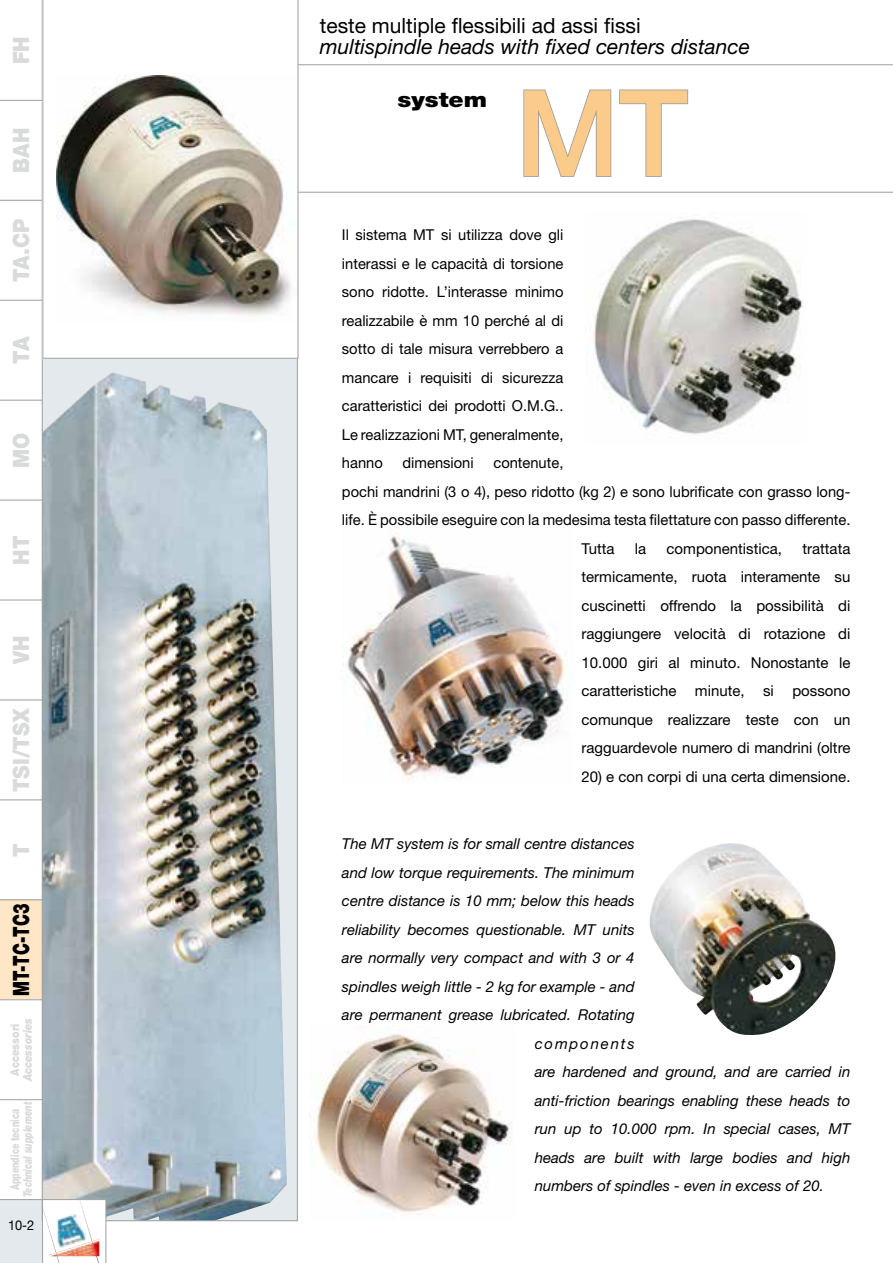
<style>
.page{position:relative;width:893px;height:1263px;background:#fff}
.page>*{position:absolute;margin:0;border:0;box-sizing:border-box;transform-origin:0 0}
.t1{font:500 120px "Helvetica Neue LT Std";color:#fbcb8c}
.t2{font:900 22.5px "Helvetica Neue LT Std";color:#d9dadb;scale:.9 1}
.t3{font:900 22.5px "Helvetica Neue LT Std";color:#000;scale:.7 1}
.t4{font:italic 21px "Helvetica Neue LT Std";color:#000}
.t5{font:21px "Helvetica Neue LT Std";color:#000}
.t6{font:900 21px "Helvetica Neue LT Std";color:#000;scale:1.15 1}
.t7{font:15px/28.5px "Helvetica Neue LT Std";color:#000;text-align:justify}
.t8{font:italic 15px "Helvetica Neue LT Std";color:#000}
.t9{font:italic 15px "Helvetica Neue LT Std";letter-spacing:.12em;color:#000}
.t10{font:13.5px "Helvetica Neue LT Std";color:#000;scale:.95 1}
.t11{font:italic 900 12px "Helvetica Neue LT Std";color:#d9dadb;scale:.7 1}
.t12{font:900 12px "Helvetica Neue LT Std";color:#d9dadb;scale:.7 1}
.t13{font:italic 900 12px "Helvetica Neue LT Std";color:#d9dadb;scale:.85 1}
.t14{font:900 12px "Helvetica Neue LT Std";color:#d9dadb;scale:.85 1}
</style>
<div class="page">
<div style="left:0;top:899px;width:42px;height:100px;background:#fee6c7"></div>
<hr style="left:0;top:100px;width:42px;height:1px;background:#9c9e9f">
<hr style="left:0;top:200px;width:42px;height:1px;background:#9c9e9f">
<hr style="left:0;top:300px;width:42px;height:1px;background:#9c9e9f">
<hr style="left:0;top:500px;width:42px;height:1px;background:#9c9e9f">
<hr style="left:0;top:400px;width:43px;height:1px;background:#9c9e9f">
<hr style="left:0;top:600px;width:42px;height:1px;background:#9c9e9f">
<hr style="left:0;top:699px;width:42px;height:1px;background:#9c9e9f">
<hr style="left:0;top:799px;width:42px;height:1px;background:#9c9e9f">
<hr style="left:0;top:899px;width:42px;height:1px;background:#9c9e9f">
<hr style="left:0;top:1099px;width:42px;height:1px;background:#9c9e9f">
<hr style="left:0;top:999px;width:42px;height:1px;background:#9c9e9f">
<svg style="left:298px;top:64px;width:595px;height:129px"></svg>
<img style="left:42px;top:0;width:256px;height:1221px">
<svg style="left:43px;top:0;width:255px;height:359px"></svg>
<img style="left:593px;top:217px;width:209px;height:218px">
<img style="left:309px;top:1034px;width:203px;height:179px">
<img style="left:649px;top:843px;width:187px;height:192px">
<img style="left:343px;top:527px;width:223px;height:253px">
<img style="left:0;top:1199px;width:106px;height:64px">
<svg style="left:522px;top:89px;width:90px;height:89px"></svg>
<svg style="left:618px;top:89px;width:71px;height:89px"></svg>
<h2 class="t2" style="left:8px;top:64px;width:33px;rotate:-90deg">FH</h2>
<h2 class="t2" style="left:8px;top:173px;width:51px;rotate:-90deg">BAH</h2>
<h2 class="t2" style="left:8px;top:282px;width:72px;rotate:-90deg">TA.CP</h2>
<h2 class="t2" style="left:8px;top:363px;width:31px;rotate:-90deg">TA</h2>
<h2 class="t2" style="left:8px;top:468px;width:41px;rotate:-90deg">MO</h2>
<h2 class="t2" style="left:8px;top:564px;width:34px;rotate:-90deg">HT</h2>
<h2 class="t2" style="left:8px;top:664px;width:33px;rotate:-90deg">VH</h2>
<h2 class="t2" style="left:8px;top:792px;width:96px;rotate:-90deg">TSI/TSX</h2>
<h2 class="t2" style="left:8px;top:857px;width:17px;rotate:-90deg">T</h2>
<h2 class="t3" style="left:8px;top:996px;width:132px;rotate:-90deg">MT-TC-TC3</h2>
<p class="t14" style="left:8px;top:1076px;width:63px;rotate:-90deg">Accessori</p>
<p class="t13" style="left:20px;top:1081px;width:76px;rotate:-90deg">Accessories</p>
<p class="t12" style="left:8px;top:1190px;width:118px;rotate:-90deg">Appendice tecnica</p>
<p class="t11" style="left:20px;top:1197px;width:138px;rotate:-90deg">Technical supplement</p>
<p class="t10" style="left:8px;top:1217px;width:29px">10-2</p>
<h3 class="t5" style="left:320px;top:13px;width:322px">teste multiple flessibili ad assi fissi</h3>
<h3 class="t4" style="left:320px;top:34px;width:432px">multispindle heads with fixed centers distance</h3>
<h3 class="t6" style="left:398px;top:87px;width:79px">system</h3>
<h1 class="t1" style="left:516px;top:62px;width:174px">MT</h1>
<p class="t7" style="left:342px;top:221px;width:223px">Il sistema MT si utilizza dove gli interassi e le capacità di torsione sono ridotte. L’interasse minimo realizzabile è mm 10 perché al di sotto di tale misura verrebbero a mancare i requisiti di sicurezza caratteristici dei prodotti O.M.G..<br>Le realizzazioni MT, generalmente, hanno</p>
<p class="t7" style="left:403px;top:449px;width:73px">dimensioni</p>
<p class="t7" style="left:493px;top:449px;width:71px">contenute,</p>
<p class="t7" style="left:342px;top:477px;width:510px">pochi mandrini (3 o 4), peso ridotto (kg 2) e sono lubrificate con grasso long-</p>
<p class="t7" style="left:342px;top:506px;width:510px">life. È possibile eseguire con la medesima testa filettature con passo differente.</p>
<p class="t7" style="left:581px;top:534px;width:35px">Tutta</p>
<p class="t7" style="left:635px;top:534px;width:13px">la</p>
<p class="t7" style="left:666px;top:534px;width:117px">componentistica,</p>
<p class="t7" style="left:581px;top:534px;width:270px;text-indent:221px">trattata termicamente, ruota interamente su cuscinetti offrendo la possibilità di raggiungere velocità di rotazione di 10.000 giri al minuto. Nonostante le caratteristiche minute, si possono comunque realizzare teste con un ragguardevole numero di mandrini (oltre</p>
<p class="t7" style="left:581px;top:762px;width:270px">20) e con corpi di una certa dimensione.</p>
<p class="t8" style="left:342px;top:835px;width:294px">The MT system is for small centre distances</p>
<p class="t8" style="left:342px;top:863px;width:294px">and low torque requirements. The minimum</p>
<p class="t8" style="left:342px;top:892px;width:294px">centre distance is 10 mm; below this heads</p>
<p class="t8" style="left:342px;top:920px;width:294px">reliability becomes questionable. MT units</p>
<p class="t8" style="left:342px;top:949px;width:294px">are normally very compact and with 3 or 4</p>
<p class="t8" style="left:342px;top:977px;width:294px">spindles weigh little - 2 kg for example - and</p>
<p class="t8" style="left:342px;top:1006px;width:294px">are permanent grease lubricated. Rotating</p>
<p class="t9" style="left:535px;top:1034px;width:101px">components</p>
<p class="t8" style="left:535px;top:1063px;width:317px">are hardened and ground, and are carried in</p>
<p class="t8" style="left:535px;top:1091px;width:317px">anti-friction bearings enabling these heads to</p>
<p class="t8" style="left:535px;top:1120px;width:317px">run up to 10.000 rpm. In special cases, MT</p>
<p class="t8" style="left:535px;top:1148px;width:317px">heads are built with large bodies and high</p>
<p class="t8" style="left:535px;top:1177px;width:291px">numbers of spindles - even in excess of 20.</p>
</div>
